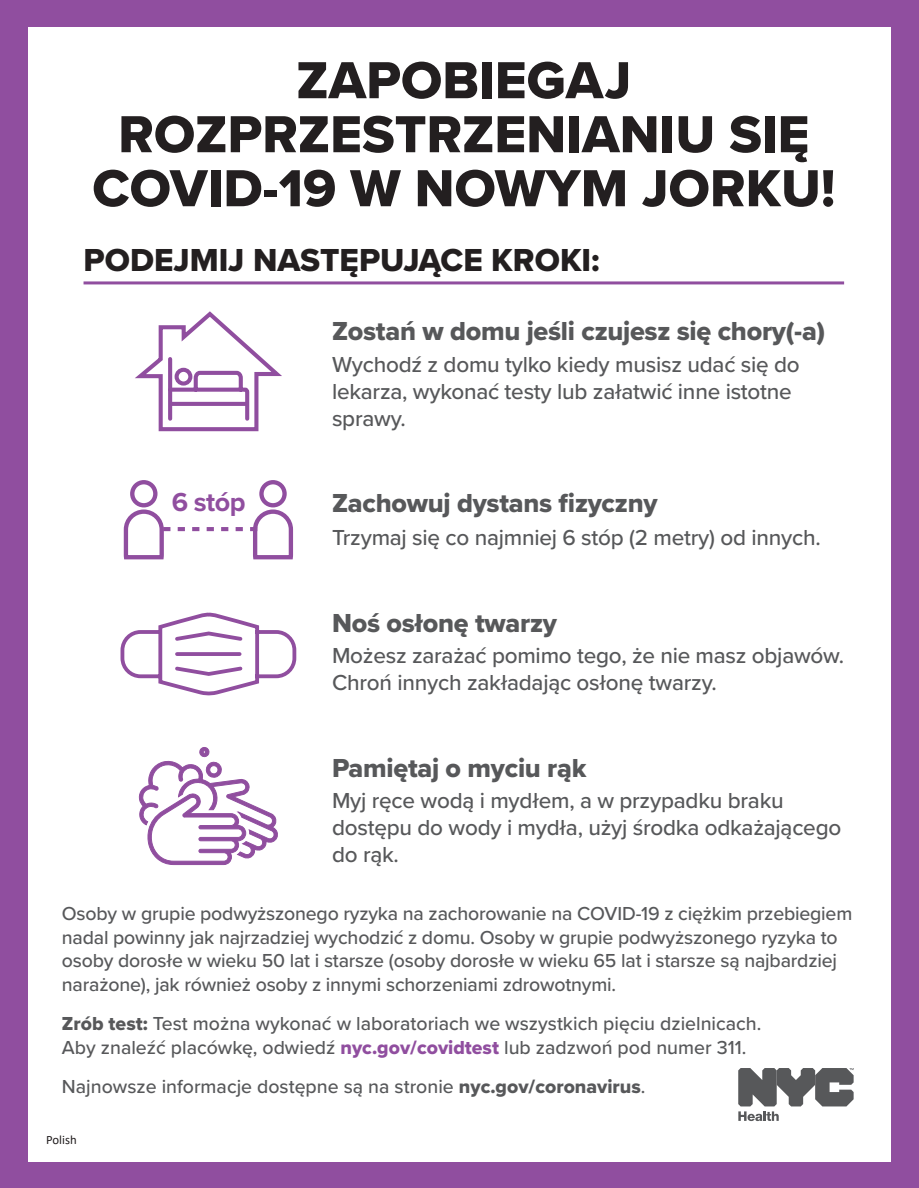
<style>
.page{position:relative;width:919px;height:1188px;background:#fff}
.page>*{position:absolute;margin:0;border:0;box-sizing:border-box;transform-origin:0 0}
.t1{font:54px/54px "Proxima Nova Extrabld";color:#231f20;text-align:center}
.t2{font:33px "Proxima Nova Extrabld";color:#231f20}
.t3{font:27px "Proxima Nova Extrabld";letter-spacing:-.01em;color:#57585a}
.t4{font:700 27px "Proxima Nova";color:#904e9f}
.t5{font:500 22.5px/27px "Proxima Nova";letter-spacing:-.01em;color:#57585a}
.t6{font:500 19.5px/23.4px "Proxima Nova";letter-spacing:-.01em;color:#57585a}
.t7{font:12.75px "Calibri";color:#231f20}
.s1{font-family:"Proxima Nova Extrabld";font-weight:400}
.s2{font-family:"Proxima Nova Extrabld";font-weight:400;color:#904e9f}
</style>
<div class="page">
<div style="left:0;top:0;width:918px;height:1188px;background:#904e9f"></div>
<div style="left:28px;top:27px;width:862px;height:1134px;background:#fff"></div>
<svg style="left:738px;top:1068px;width:115px;height:53px"></svg>
<hr style="left:84px;top:281px;width:760px;height:3px;background:#904e9f">
<svg style="left:135px;top:311px;width:147px;height:121px"></svg>
<svg style="left:123px;top:480px;width:171px;height:80px"></svg>
<svg style="left:120px;top:612px;width:177px;height:84px"></svg>
<svg style="left:139px;top:747px;width:139px;height:118px"></svg>
<p class="t1" style="left:92px;top:52px;width:744px">ZAPOBIEGAJ<br>ROZPRZESTRZENIANIU SIĘ<br>COVID-19 W NOWYM JORKU!</p>
<p class="t2" style="left:84px;top:235px;width:518px">PODEJMIJ NASTĘPUJĄCE KROKI:</p>
<p class="t4" style="left:172px;top:482px;width:75px">6 stóp</p>
<p class="t3" style="left:332px;top:311px;width:495px">Zostań w domu jeśli czujesz się chory(-a)</p>
<p class="t5" style="left:332px;top:350px;width:469px">Wychodź z domu tylko kiedy musisz udać się do lekarza, wykonać testy lub załatwić inne istotne sprawy.</p>
<p class="t3" style="left:332px;top:483px;width:327px">Zachowuj dystans fizyczny</p>
<p class="t5" style="left:332px;top:523px;width:490px">Trzymaj się co najmniej 6 stóp (2 metry) od innych.</p>
<p class="t3" style="left:332px;top:602px;width:226px">Noś osłonę twarzy</p>
<p class="t5" style="left:332px;top:641px;width:513px">Możesz zarażać pomimo tego, że nie masz objawów.<br>Chroń innych zakładając osłonę twarzy.</p>
<p class="t3" style="left:332px;top:747px;width:256px">Pamiętaj o myciu rąk</p>
<p class="t5" style="left:332px;top:786px;width:511px">Myj ręce wodą i mydłem, a w przypadku braku dostępu do wody i mydła, użyj środka odkażającego do rąk.</p>
<p class="t6" style="left:62px;top:901px;width:792px">Osoby w grupie podwyższonego ryzyka na zachorowanie na COVID-19 z ciężkim przebiegiem nadal powinny jak najrzadziej wychodzić z domu. Osoby w grupie podwyższonego ryzyka to osoby dorosłe w wieku 50 lat i starsze (osoby dorosłe w wieku 65 lat i starsze są najbardziej narażone), jak również osoby z innymi schorzeniami zdrowotnymi.</p>
<p class="t6" style="left:62px;top:1011px;width:701px"><span class="s1">Zrób test:</span> Test można wykonać w laboratoriach we wszystkich pięciu dzielnicach.<br>Aby znaleźć placówkę, odwiedź <span class="s2">nyc.gov/covidtest</span> lub zadzwoń pod numer 311.</p>
<p class="t6" style="left:62px;top:1074px;width:585px">Najnowsze informacje dostępne są na stronie <span class="s1">nyc.gov/coronavirus</span>.</p>
<p class="t7" style="left:46px;top:1130px;width:32px">Polish</p>
</div>
